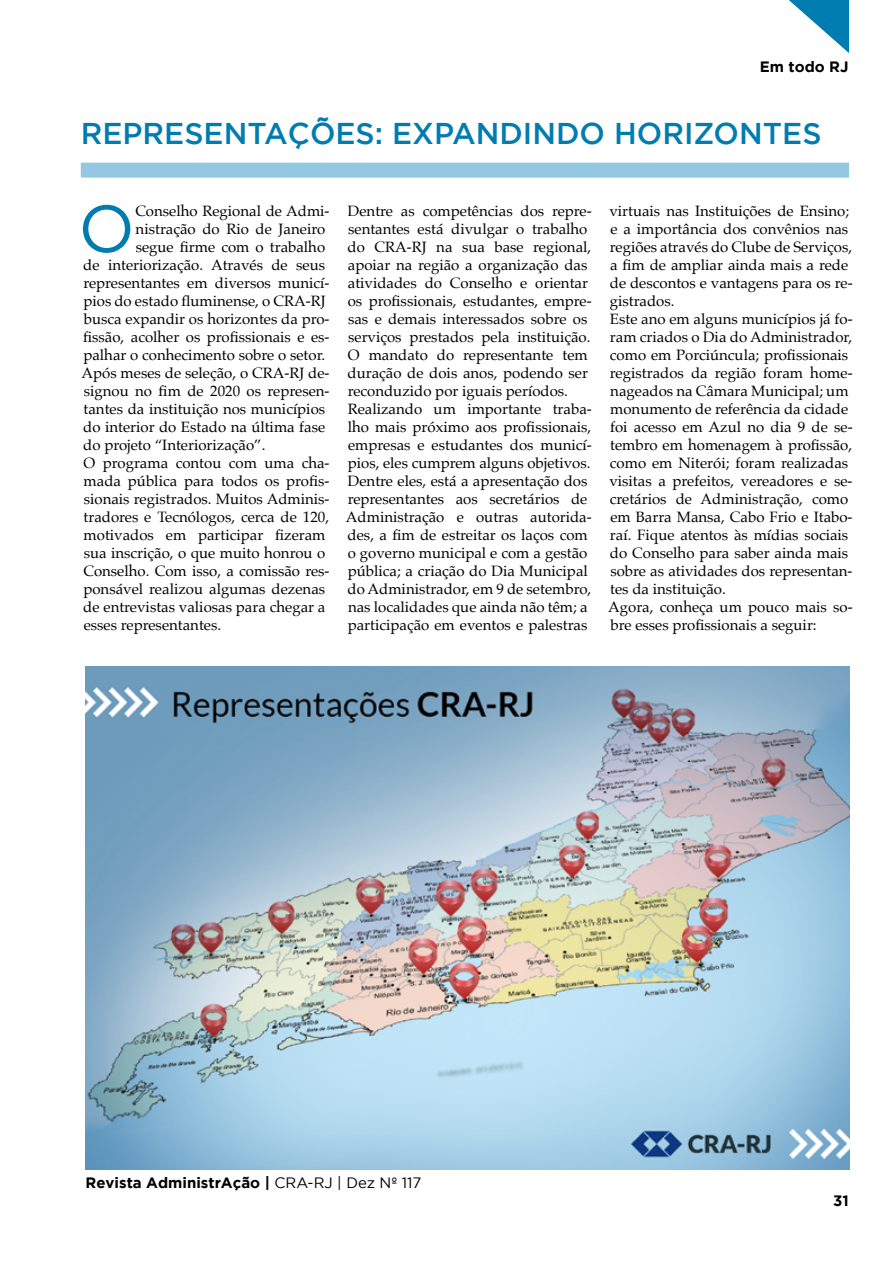
<style>
.page{position:relative;width:893px;height:1276px;background:#fff}
.page>*{position:absolute;margin:0;border:0;box-sizing:border-box;transform-origin:0 0}
.t1{font:66.45px "Gotham";color:#007cb0}
.t2{font:500 30px "Gotham";color:#007cb0}
.t3{font:15px/18px "Palatino";color:#000}
.t4{font:700 15px "Gotham";color:#000}
.s1{font-weight:400}
</style>
<div class="page">
<svg style="left:789px;top:0;width:60px;height:53px"></svg>
<div style="left:81px;top:163px;width:768px;height:15px;background:#94c7e2"></div>
<img style="left:85px;top:666px;width:764px;height:503px">
<p class="t4" style="left:760px;top:58px;width:90px">Em todo RJ</p>
<h2 class="t2" style="left:81px;top:116px;width:742px">REPRESENTAÇÕES: EXPANDINDO HORIZONTES</h2>
<h1 class="t1" style="left:78px;top:192px;width:58px">O</h1>
<p class="t3" style="left:135px;top:202px;width:196px">Conselho Regional de Admi-</p>
<p class="t3" style="left:136px;top:220px;width:191px">nistração do Rio de Janeiro</p>
<p class="t3" style="left:136px;top:238px;width:191px">segue firme com o trabalho</p>
<p class="t3" style="left:83px;top:256px;width:243px">de interiorização. Através de seus</p>
<p class="t3" style="left:83px;top:274px;width:248px">representantes em diversos municí-</p>
<p class="t3" style="left:83px;top:292px;width:244px">pios do estado fluminense, o CRA-RJ</p>
<p class="t3" style="left:84px;top:310px;width:247px">busca expandir os horizontes da pro-</p>
<p class="t3" style="left:83px;top:328px;width:248px">fissão, acolher os profissionais e es-</p>
<p class="t3" style="left:83px;top:346px;width:243px">palhar o conhecimento sobre o setor.</p>
<p class="t3" style="left:82px;top:364px;width:250px">Após meses de seleção, o CRA-RJ de-</p>
<p class="t3" style="left:84px;top:382px;width:247px">signou no fim de 2020 os represen-</p>
<p class="t3" style="left:84px;top:400px;width:243px">tantes da instituição nos municípios</p>
<p class="t3" style="left:83px;top:418px;width:243px">do interior do Estado na última fase</p>
<p class="t3" style="left:83px;top:436px;width:184px">do projeto “Interiorização”.</p>
<p class="t3" style="left:84px;top:454px;width:248px">O programa contou com uma cha-</p>
<p class="t3" style="left:84px;top:472px;width:247px">mada pública para todos os profis-</p>
<p class="t3" style="left:84px;top:490px;width:247px">sionais registrados. Muitos Adminis-</p>
<p class="t3" style="left:84px;top:508px;width:247px">tradores e Tecnólogos, cerca de 120,</p>
<p class="t3" style="left:84px;top:526px;width:243px">motivados em participar fizeram</p>
<p class="t3" style="left:84px;top:544px;width:243px">sua inscrição, o que muito honrou o</p>
<p class="t3" style="left:83px;top:562px;width:248px">Conselho. Com isso, a comissão res-</p>
<p class="t3" style="left:83px;top:580px;width:243px">ponsável realizou algumas dezenas</p>
<p class="t3" style="left:83px;top:598px;width:244px">de entrevistas valiosas para chegar a</p>
<p class="t3" style="left:84px;top:616px;width:139px">esses representantes.</p>
<p class="t3" style="left:346px;top:202px;width:247px">Dentre as competências dos repre&shy;sentantes está divulgar o trabalho do CRA-RJ na sua base regional, apoiar na região a organização das atividades do Conselho e orientar os profissionais, estudantes, empre&shy;sas e demais interessados sobre os serviços prestados pela instituição.<br>O mandato do representante tem duração de dois anos, podendo ser reconduzido por iguais períodos.<br>Realizando um importante traba&shy;lho mais próximo aos profissionais, empresas e estudantes dos municí&shy;pios, eles cumprem alguns objetivos.<br>Dentre eles, está a apresentação dos representantes aos secretários de Administração e outras autorida&shy;des, a fim de estreitar os laços com o governo municipal e com a gestão pública; a criação do Dia Municipal do Administrador, em 9 de setembro, nas localidades que ainda não têm; a participação em eventos e palestras</p>
<p class="t3" style="left:608px;top:202px;width:246px">virtuais nas Instituições de Ensino; e a importância dos convênios nas regiões através do Clube de Serviços, a fim de ampliar ainda mais a rede de descontos e vantagens para os re&shy;gistrados.<br>Este ano em alguns municípios já fo&shy;ram criados o Dia do Administrador, como em Porciúncula; profissionais registrados da região foram home&shy;nageados na Câmara Municipal; um monumento de referência da cidade foi acesso em Azul no dia 9 de se&shy;tembro em homenagem à profissão, como em Niterói; foram realizadas visitas a prefeitos, vereadores e se&shy;cretários de Administração, como em Barra Mansa, Cabo Frio e Itabo&shy;raí. Fique atentos às mídias sociais do Conselho para saber ainda mais sobre as atividades dos representan&shy;tes da instituição.<br>Agora, conheça um pouco mais so&shy;bre esses profissionais a seguir:</p>
<p class="t4" style="left:86px;top:1174px;width:337px">Revista AdministrAção | <span class="s1">CRA-RJ | Dez Nº 117</span></p>
<p class="t4" style="left:833px;top:1192px;width:17px">31</p>
</div>
